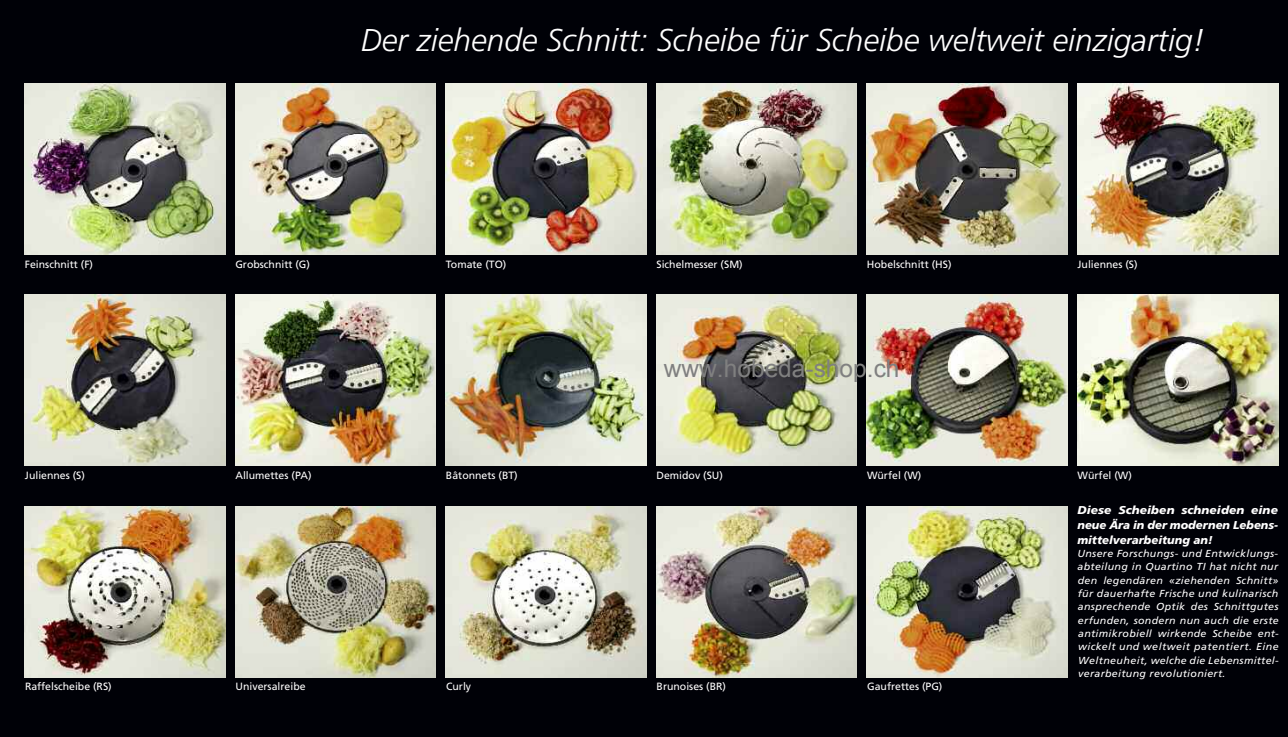
<style>
.page{position:relative;width:1288px;height:737px;background:#fff}
.page>*{position:absolute;margin:0;border:0;box-sizing:border-box;transform-origin:0 0}
.t1{font:italic 300 31.5px "Frutiger";color:#fff}
.t2{font:24.5px "Arial";color:#808080}
.t3{font:italic 900 11.38px/15px "Frutiger";color:#fff;text-align:justify;scale:1.05 1}
.t4{font:10.5px "Frutiger";color:#fff}
.t5{font:italic 10.15px/13.3px "Frutiger";letter-spacing:.03em;color:#fff;text-align:justify;scale:1.05 1}
</style>
<div class="page">
<div style="left:0;top:0;width:1287px;height:737px;background:#000107"></div>
<img style="left:25px;top:83px;width:200px;height:171px">
<img style="left:235px;top:83px;width:201px;height:171px">
<img style="left:446px;top:83px;width:200px;height:171px">
<img style="left:656px;top:83px;width:201px;height:171px">
<img style="left:866px;top:83px;width:201px;height:171px">
<img style="left:1077px;top:83px;width:200px;height:171px">
<img style="left:25px;top:294px;width:201px;height:171px">
<img style="left:235px;top:294px;width:201px;height:171px">
<img style="left:446px;top:294px;width:200px;height:171px">
<img style="left:656px;top:294px;width:201px;height:171px">
<img style="left:866px;top:294px;width:201px;height:171px">
<img style="left:1077px;top:294px;width:200px;height:171px">
<img style="left:25px;top:506px;width:200px;height:171px">
<img style="left:235px;top:506px;width:201px;height:171px">
<img style="left:446px;top:506px;width:200px;height:171px">
<img style="left:656px;top:506px;width:201px;height:171px">
<img style="left:866px;top:506px;width:201px;height:171px">
<h1 class="t1" style="left:361px;top:28px;width:845px">Der ziehende Schnitt: Scheibe für Scheibe weltweit einzigartig!</h1>
<p class="t4" style="left:25px;top:260px;width:70px">Feinschnitt (F)</p>
<p class="t4" style="left:235px;top:260px;width:76px">Grobschnitt (G)</p>
<p class="t4" style="left:446px;top:260px;width:62px">Tomate (TO)</p>
<p class="t4" style="left:656px;top:260px;width:88px">Sichelmesser (SM)</p>
<p class="t4" style="left:866px;top:260px;width:86px">Hobelschnitt (HS)</p>
<p class="t4" style="left:1077px;top:260px;width:62px">Juliennes (S)</p>
<h2 class="t2" style="left:664px;top:352px;width:237px">www.hobeda-shop.ch</h2>
<p class="t4" style="left:25px;top:471px;width:62px">Juliennes (S)</p>
<p class="t4" style="left:235px;top:471px;width:78px">Allumettes (PA)</p>
<p class="t4" style="left:446px;top:471px;width:73px">Bâtonnets (BT)</p>
<p class="t4" style="left:656px;top:471px;width:68px">Demidov (SU)</p>
<p class="t4" style="left:867px;top:471px;width:56px">Würfel (W)</p>
<p class="t4" style="left:1077px;top:471px;width:56px">Würfel (W)</p>
<p class="t4" style="left:25px;top:682px;width:88px">Raffelscheibe (RS)</p>
<p class="t4" style="left:235px;top:682px;width:72px">Universalreibe</p>
<p class="t4" style="left:446px;top:682px;width:27px">Curly</p>
<p class="t4" style="left:656px;top:682px;width:71px">Brunoises (BR)</p>
<p class="t4" style="left:867px;top:682px;width:77px">Gaufrettes (PG)</p>
<p class="t3" style="left:1077px;top:503px;width:192px">Diese Scheiben schneiden eine neue Ära in der modernen Lebens&shy;mittelverarbeitung an!</p>
<p class="t5" style="left:1077px;top:548px;width:193px">Unsere Forschungs- und Entwicklungs&shy;ab teilung in Quartino TI hat nicht nur den legendären «ziehenden Schnitt» für dauerhafte Frische und kulinarisch ansprechende Optik des Schnittgutes er funden, sondern nun auch die erste antimikrobiell wirkende Scheibe ent&shy;wickelt und weltweit patentiert. Eine Weltneuheit, welche die Lebensmittel&shy;verarbeitung revolutioniert.</p>
</div>
